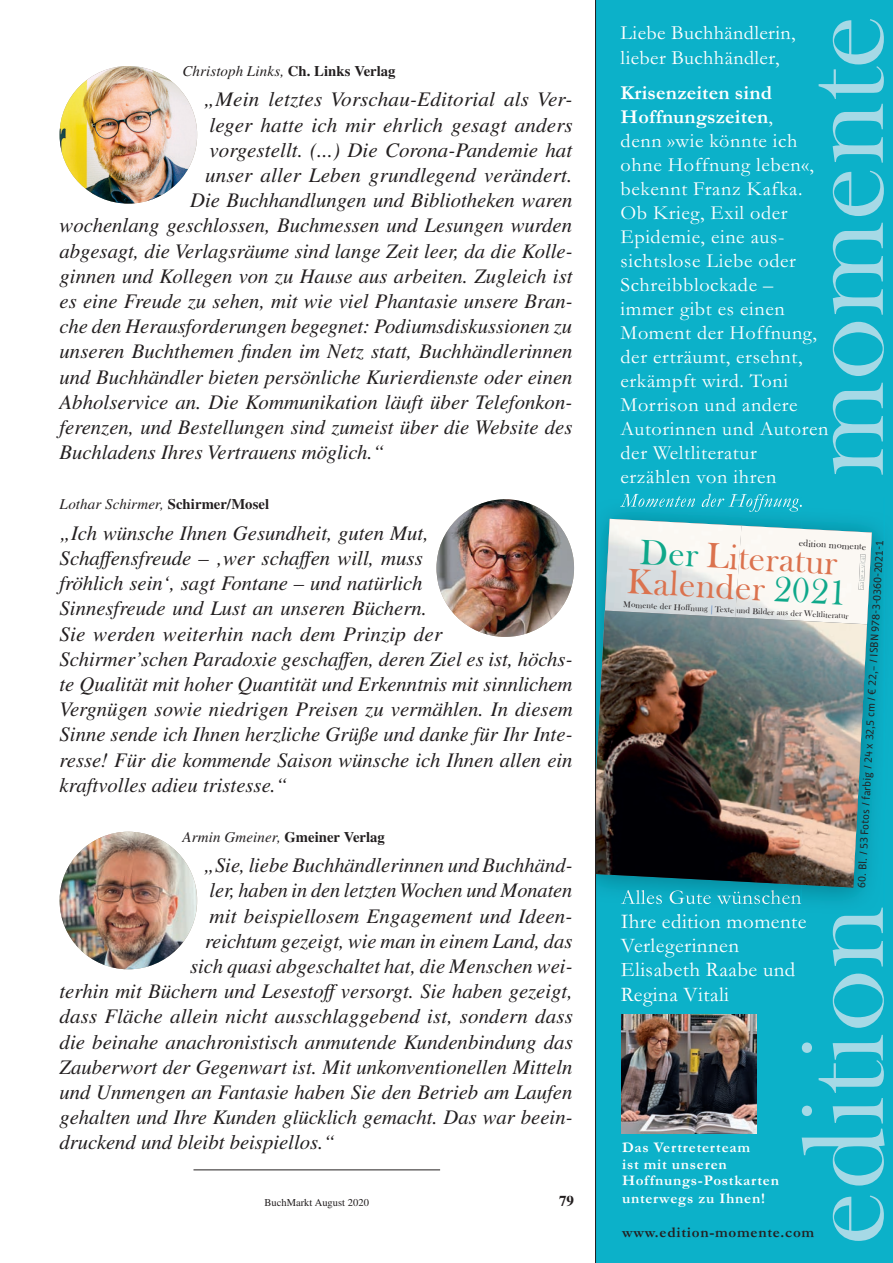
<style>
.page{position:relative;width:893px;height:1263px;background:#fff}
.page>*{position:absolute;margin:0;border:0;box-sizing:border-box;transform-origin:0 0}
.t1{font:118.5px "Bask Old Face";letter-spacing:.015em;color:#a6d9e6}
.t2{font:36.15px "Bask Old Face";color:#db724e}
.t3{font:21px/24.3px "Garamond";letter-spacing:.02em;color:#fff}
.zitat_16pt{font:italic 20.7px/25.2px "Times LT Pro";color:#231f20}
.t4{font:20.25px/24px "Garamond";letter-spacing:.03em;color:#fff}
.zitat_name_10pt{font:italic 15px "Times LT Pro";letter-spacing:.01em;color:#231f20}
.t5{font:700 15px/16.5px "Garamond";letter-spacing:.05em;color:#fff}
.t6{font:700 15px "Garamond";letter-spacing:.05em;color:#231f20}
.t7{font:700 15px "Times LT Pro";color:#231f20}
.t8{font:10.8px "Chino ITC Pro";color:#231f20}
.t9{font:10.5px "Times LT Pro";color:#231f20}
.t10{font:9.6px "Bask Old Face";color:#231f20}
.t11{font:8.55px "Bask Old Face";color:#231f20}
.s1{font-weight:700;font-style:normal;font-size:14.7px}
.s2{font-weight:700}
.s3{color:#0fa88a}
.s4{font-size:8.85px;color:#4a79be}
</style>
<div class="page">
<hr style="left:194px;top:1170px;width:246px;height:1px;background:#231f20">
<img style="left:436px;top:499px;width:138px;height:138px;border-radius:69px">
<img style="left:60px;top:66px;width:137px;height:138px;border-radius:69px">
<img style="left:60px;top:832px;width:137px;height:137px;border-radius:69px">
<svg style="left:595px;top:0;width:298px;height:1263px;background:#2fa0af"></svg>
<p class="zitat_name_10pt" style="left:183px;top:62px;width:215px">Christoph Links, <span class="s1">Ch. Links Verlag</span></p>
<p class="zitat_16pt" style="left:204px;top:87px;width:371px">„Mein letztes Vorschau-Editorial als Ver-</p>
<p class="zitat_16pt" style="left:210px;top:112px;width:365px">leger hatte ich mir ehrlich gesagt anders</p>
<p class="zitat_16pt" style="left:210px;top:137px;width:364px">vorgestellt. (...) Die Corona-Pandemie hat</p>
<p class="zitat_16pt" style="left:205px;top:162px;width:369px">unser aller Leben grundlegend verändert.</p>
<p class="zitat_16pt" style="left:190px;top:187px;width:384px">Die Buchhandlungen und Bibliotheken waren</p>
<p class="zitat_16pt" style="left:60px;top:213px;width:514px">wochenlang geschlossen, Buchmessen und Lesungen wurden</p>
<p class="zitat_16pt" style="left:60px;top:238px;width:515px">abgesagt, die Verlagsräume sind lange Zeit leer, da die Kolle-</p>
<p class="zitat_16pt" style="left:60px;top:263px;width:514px">ginnen und Kollegen von zu Hause aus arbeiten. Zugleich ist</p>
<p class="zitat_16pt" style="left:60px;top:288px;width:515px">es eine Freude zu sehen, mit wie viel Phantasie unsere Bran-</p>
<p class="zitat_16pt" style="left:60px;top:313px;width:514px">che den Herausforderungen begegnet: Podiumsdiskussionen zu</p>
<p class="zitat_16pt" style="left:60px;top:339px;width:515px">unseren Buchthemen finden im Netz statt, Buchhändlerinnen</p>
<p class="zitat_16pt" style="left:60px;top:364px;width:515px">und Buchhändler bieten persönliche Kurierdienste oder einen</p>
<p class="zitat_16pt" style="left:60px;top:389px;width:515px">Abholservice an. Die Kommunikation läuft über Telefonkon-</p>
<p class="zitat_16pt" style="left:60px;top:414px;width:514px">ferenzen, und Bestellungen sind zumeist über die Website des</p>
<p class="zitat_16pt" style="left:60px;top:439px;width:326px">Buchladens Ihres Vertrauens möglich.“</p>
<p class="zitat_name_10pt" style="left:60px;top:495px;width:211px">Lothar Schirmer, <span class="s1">Schirmer/Mosel</span></p>
<p class="zitat_16pt" style="left:60px;top:520px;width:515px">„Ich wünsche Ihnen Gesundheit, guten Mut,<br>Schaffensfreude – ‚wer schaffen will, muss<br>fröhlich sein‘, sagt Fontane – und natürlich<br>Sinnesfreude und Lust an unseren Büchern.<br>Sie werden weiterhin nach dem Prinzip der Schirmer’schen Paradoxie geschaffen, deren Ziel es ist, höchs&shy;te Qualität mit hoher Quantität und Erkenntnis mit sinnlichem Vergnügen sowie niedrigen Preisen zu vermählen. In diesem Sinne sende ich Ihnen herzliche Grüße und danke für Ihr Inte&shy;resse! Für die kommende Saison wünsche ich Ihnen allen ein kraftvolles adieu tristesse.“</p>
<p class="zitat_name_10pt" style="left:183px;top:828px;width:204px">Armin Gmeiner, <span class="s1">Gmeiner Verlag</span></p>
<p class="zitat_16pt" style="left:204px;top:852px;width:371px">„Sie, liebe Buchhändlerinnen und Buchhänd-</p>
<p class="zitat_16pt" style="left:210px;top:878px;width:364px">ler, haben in den letzten Wochen und Monaten</p>
<p class="zitat_16pt" style="left:210px;top:903px;width:364px">mit beispiellosem Engagement und Ideen-</p>
<p class="zitat_16pt" style="left:205px;top:928px;width:369px">reichtum gezeigt, wie man in einem Land, das</p>
<p class="zitat_16pt" style="left:190px;top:953px;width:384px">sich quasi abgeschaltet hat, die Menschen wei-</p>
<p class="zitat_16pt" style="left:60px;top:978px;width:514px">terhin mit Büchern und Lesestoffversorgt. Sie haben gezeigt,</p>
<p class="zitat_16pt" style="left:60px;top:1004px;width:515px">dass Fläche allein nicht ausschlaggebend ist, sondern dass</p>
<p class="zitat_16pt" style="left:60px;top:1029px;width:515px">die beinahe anachronistisch anmutende Kundenbindung das</p>
<p class="zitat_16pt" style="left:60px;top:1054px;width:514px">Zauberwort der Gegenwart ist. Mit unkonventionellen Mitteln</p>
<p class="zitat_16pt" style="left:60px;top:1079px;width:514px">und Unmengen an Fantasie haben Sie den Betrieb am Laufen</p>
<p class="zitat_16pt" style="left:60px;top:1104px;width:515px">gehalten und Ihre Kunden glücklich gemacht. Das war beein-</p>
<p class="zitat_16pt" style="left:60px;top:1129px;width:277px">druckend und bleibt beispiellos.“</p>
<p class="t9" style="left:265px;top:1196px;width:106px">BuchMarkt August 2020</p>
<p class="t7" style="left:559px;top:1192px;width:16px">79</p>
<p class="t1" style="left:778px;top:476px;width:463px;rotate:-90deg">momente</p>
<p class="t4" style="left:621px;top:21px;width:177px;line-height:24.8px">Liebe Buchhändlerin, lieber Buchhändler,</p>
<p class="t4" style="left:621px;top:81px;width:209px"><span class="s2">Krisenzeiten sind<br>Hoffnungszeiten</span>,<br>denn »wie könnte ich ohne Hoffnung leben«, bekennt Franz Kafka.<br>Ob Krieg, Exil oder<br>Epidemie, eine aus&shy;sichtslose Liebe oder<br>Schreibblockade – immer gibt es einen<br>Moment der Hoffnung, der erträumt, ersehnt, erkämpft wird. Toni<br>Morrison und andere<br>Autorinnen und Autoren der Weltliteratur erzählen von ihren</p>
<p class="t2" style="left:641px;top:532px;width:199px;rotate:3deg"><span class="s3">Der</span> Literatur</p>
<p class="t11" style="left:624px;top:599px;width:227px;rotate:3deg">Momente der Hoffnung <span class="s4">|</span>Texte und Bilder aus der Weltliteratur</p>
<p class="t10" style="left:799px;top:538px;width:69px;rotate:3deg">edition momente</p>
<p class="t8" style="left:855px;top:887px;width:349px;rotate:-87deg">60. Bl. / 53 Fotos / farbig / 24 x 32,5 cm / € 22,– / ISBN 978-3-0360-2021-1</p>
<p class="t2" style="left:628px;top:561px;width:221px;rotate:3deg">Kalender <span class="s3">2021</span></p>
<p class="t1" style="left:778px;top:1244px;width:340px;rotate:-90deg">edition</p>
<p class="t3" style="left:621px;top:909px;width:187px">Ihre edition momente<br>Verlegerinnen<br>Elisabeth Raabe und<br>Regina Vitali</p>
<p class="t5" style="left:622px;top:1139px;width:158px">Das Vertreterteam<br>ist mit unseren<br>Hoffnungs-Postkarten</p>
<p class="t5" style="left:622px;top:1190px;width:144px">unterwegs zu Ihnen!</p>
<p class="t6" style="left:622px;top:1224px;width:194px">www.edition-momente.com</p>
</div>
